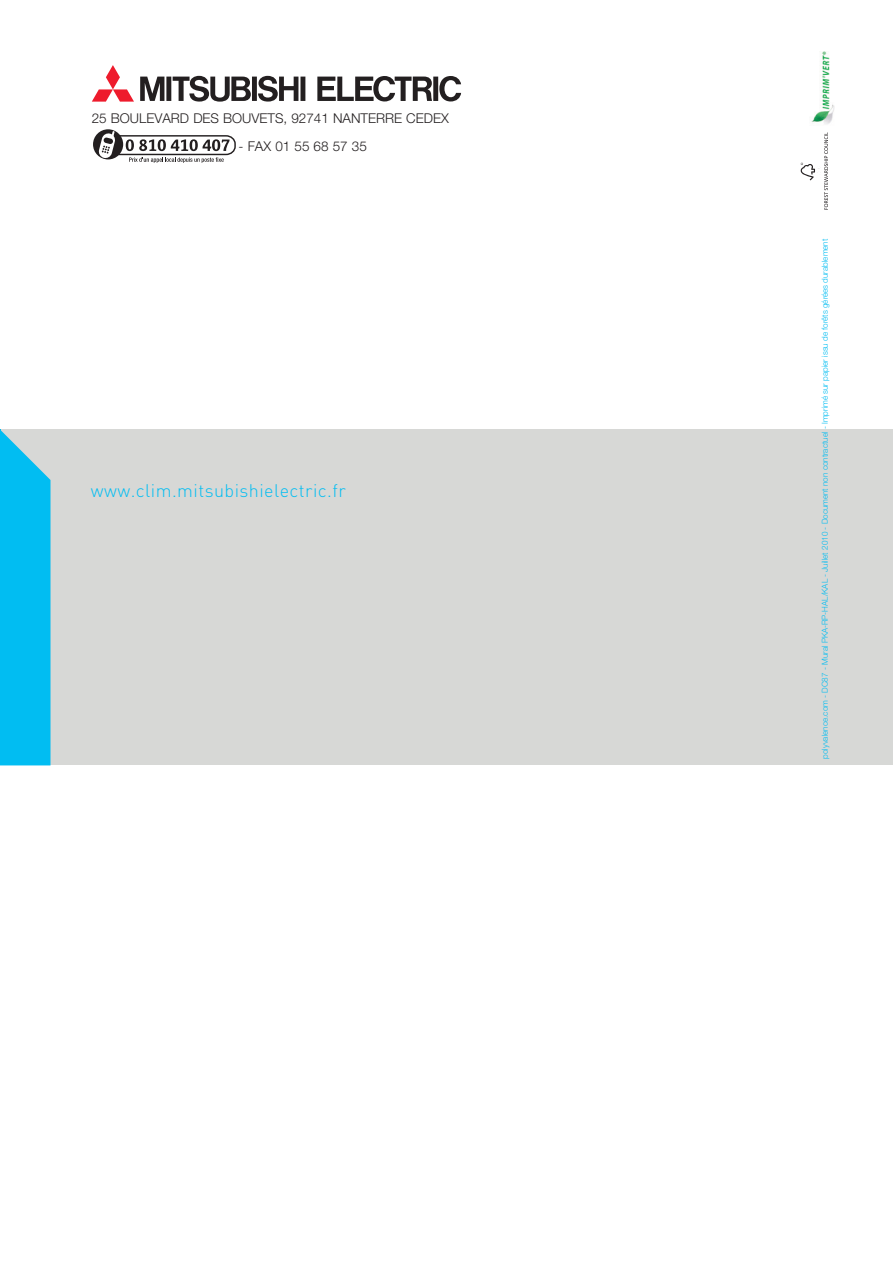
<style>
.page{position:relative;width:893px;height:1263px;background:#fff}
.page>*{position:absolute;margin:0;border:0;box-sizing:border-box;transform-origin:0 0}
.t1{font:300 18px "DIN";letter-spacing:.025em;color:#01bdf2}
.t2{font:300 13.5px "Helvetica Neue LT Std";color:#231f20}
.t3{font:300 8.25px "Helvetica Neue LT Std";color:#01bdf2}
</style>
<div class="page">
<div style="left:0;top:429px;width:893px;height:336px;background:#d7d8d6"></div>
<svg style="left:140px;top:76px;width:321px;height:26px"></svg>
<svg style="left:92px;top:65px;width:42px;height:37px"></svg>
<div style="left:95px;top:135px;width:141px;height:20px;border:1px solid #231f20;border-radius:9px"></div>
<div style="left:93px;top:129px;width:30px;height:30px;background:#231f20;border-radius:50%"></div>
<svg style="left:98px;top:131px;width:18px;height:28px"></svg>
<svg style="left:129px;top:157px;width:95px;height:6px"></svg>
<svg style="left:126px;top:139px;width:104px;height:12px"></svg>
<svg style="left:1px;top:430px;width:50px;height:335px;background:#10bfef"></svg>
<hr style="left:0;top:429px;width:1px;height:336px;background:#01bdf2">
<svg style="left:801px;top:132px;width:27px;height:78px"></svg>
<img style="left:811px;top:51px;width:23px;height:73px">
<h2 class="t2" style="left:92px;top:114px;width:358px">25 BOULEVARD DES BOUVETS, 92741 NANTERRE CEDEX</h2>
<h2 class="t2" style="left:239px;top:141px;width:130px">- FAX 01 55 68 57 35</h2>
<h1 class="t1" style="left:91px;top:484px;width:256px">www.clim.mitsubishielectric.fr</h1>
<p class="t3" style="left:822px;top:759px;width:521px;rotate:-90deg">polyvalence.com - DC87 - Mural PKA-RP-HAL/KAL - Juillet 2010 - Document non contractuel - Imprimé sur papier issu de forêts gérées durablement</p>
</div>
